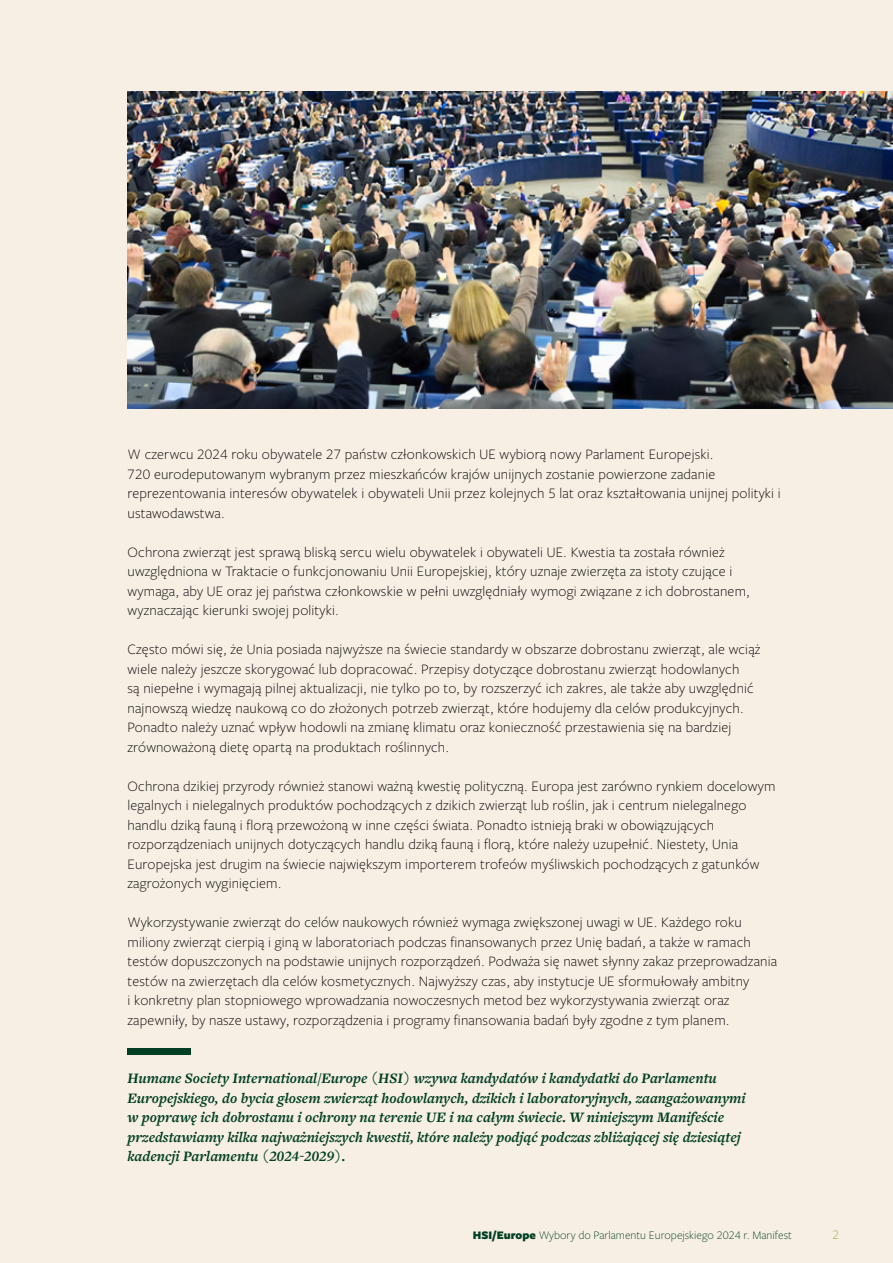
<style>
.page{position:relative;width:893px;height:1263px;background:#f7efe4}
.page>*{position:absolute;margin:0;border:0;box-sizing:border-box;transform-origin:0 0}
.t1{font:300 15px/19.5px "Freight Sans Pro";letter-spacing:.01em;color:#000}
.t2{font:italic 700 15px/19.5px "Freight Text Pro";color:#003f23}
.t3{font:300 13.5px "Freight Sans Pro";color:#89bd24}
.t4{font:300 12px "Freight Sans Pro";color:#003f23}
.s1{font-weight:900}
</style>
<div class="page">
<img style="left:128px;top:91px;width:765px;height:317px">
<div style="left:128px;top:1048px;width:63px;height:6px;background:#003f23"></div>
<p class="t1" style="left:128px;top:444px;width:655px">W czerwcu 2024 roku obywatele 27 państw członkowskich UE wybiorą nowy Parlament Europejski.<br>720 eurodeputowanym wybranym przez mieszkańców krajów unijnych zostanie powierzone zadanie reprezentowania interesów obywatelek i obywateli Unii przez kolejnych 5 lat oraz kształtowania unijnej polityki i ustawodawstwa.</p>
<p class="t1" style="left:128px;top:541px;width:624px">Ochrona zwierząt jest sprawą bliską sercu wielu obywatelek i obywateli UE. Kwestia ta została również uwzględniona w Traktacie o funkcjonowaniu Unii Europejskiej, który uznaje zwierzęta za istoty czujące i wymaga, aby UE oraz jej państwa członkowskie w pełni uwzględniały wymogi związane z ich dobrostanem, wyznaczając kierunki swojej polityki.</p>
<p class="t1" style="left:128px;top:639px;width:634px">Często mówi się, że Unia posiada najwyższe na świecie standardy w obszarze dobrostanu zwierząt, ale wciąż wiele należy jeszcze skorygować lub dopracować. Przepisy dotyczące dobrostanu zwierząt hodowlanych<br>są niepełne i wymagają pilnej aktualizacji, nie tylko po to, by rozszerzyć ich zakres, ale także aby uwzględnić najnowszą wiedzę naukową co do złożonych potrzeb zwierząt, które hodujemy dla celów produkcyjnych.<br>Ponadto należy uznać wpływ hodowli na zmianę klimatu oraz konieczność przestawienia się na bardziej zrównoważoną dietę opartą na produktach roślinnych.</p>
<p class="t1" style="left:128px;top:775px;width:649px">Ochrona dzikiej przyrody również stanowi ważną kwestię polityczną. Europa jest zarówno rynkiem docelowym legalnych i nielegalnych produktów pochodzących z dzikich zwierząt lub roślin, jak i centrum nielegalnego handlu dziką fauną i florą przewożoną w inne części świata. Ponadto istnieją braki w obowiązujących rozporządzeniach unijnych dotyczących handlu dziką fauną i florą, które należy uzupełnić. Niestety, Unia Europejska jest drugim na świecie największym importerem trofeów myśliwskich pochodzących z gatunków zagrożonych wyginięciem.</p>
<p class="t1" style="left:128px;top:912px;width:651px">Wykorzystywanie zwierząt do celów naukowych również wymaga zwiększonej uwagi w UE. Każdego roku miliony zwierząt cierpią i giną w laboratoriach podczas finansowanych przez Unię badań, a także w ramach testów dopuszczonych na podstawie unijnych rozporządzeń. Podważa się nawet słynny zakaz przeprowadzania testów na zwierzętach dla celów kosmetycznych. Najwyższy czas, aby instytucje UE sformułowały ambitny<br>i konkretny plan stopniowego wprowadzania nowoczesnych metod bez wykorzystywania zwierząt oraz zapewniły, by nasze ustawy, rozporządzenia i programy finansowania badań były zgodne z tym planem.</p>
<p class="t2" style="left:128px;top:1068px;width:619px">Humane Society International/Europe (HSI) wzywa kandydatów i kandydatki do Parlamentu Europejskiego, do bycia głosem zwierząt hodowlanych, dzikich i laboratoryjnych, zaangażowanymi w poprawę ich dobrostanu i ochrony na terenie UE i na całym świecie. W niniejszym Manifeście przedstawiamy kilka najważniejszych kwestii, które należy podjąć podczas zbliżającej się dziesiątej kadencji Parlamentu (2024-2029).</p>
<p class="t4" style="left:473px;top:1227px;width:321px"><span class="s1">HSI/Europe</span> Wybory do Parlamentu Europejskiego 2024 r. Manifest</p>
<p class="t3" style="left:832px;top:1226px;width:8px">2</p>
</div>
